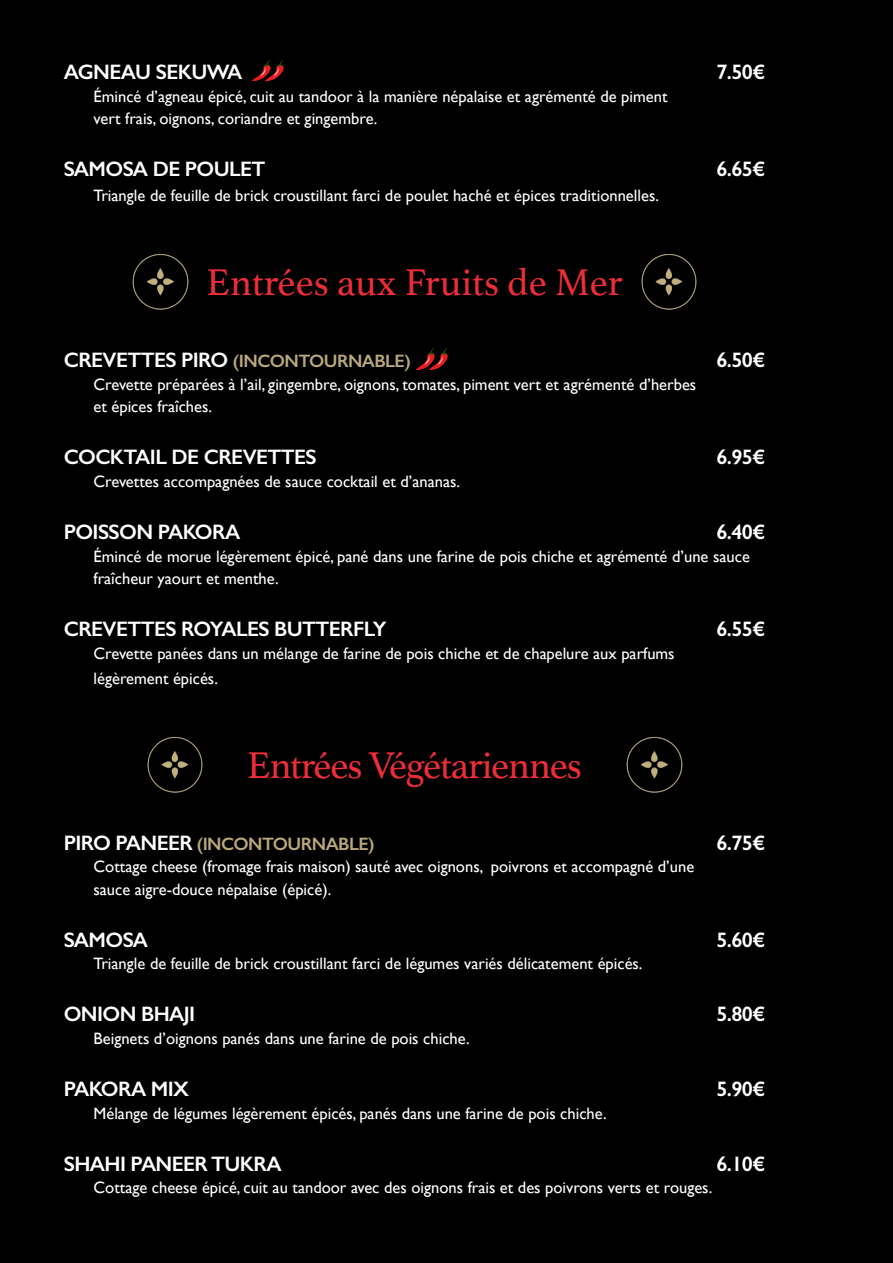
<style>
.page{position:relative;width:893px;height:1263px;background:#000}
.page>*{position:absolute;margin:0;border:0;box-sizing:border-box;transform-origin:0 0}
.t1{font:39px "Athelas";color:#ed2d38}
.t2{font:39px "Athelas";letter-spacing:-.03em;color:#ed2d38}
.t3{font:600 21px "Gill Sans";letter-spacing:-.03em;color:#fff}
.t4{font:600 18px "Gill Sans";letter-spacing:-.03em;color:#b9a87b}
.t5{font:16.5px/22.5px "Gill Sans";color:#fff}
.s1{font-size:21px;color:#fff}
</style>
<div class="page">
<img style="left:132px;top:254px;width:57px;height:56px">
<img style="left:641px;top:254px;width:56px;height:56px">
<img style="left:147px;top:737px;width:56px;height:56px">
<img style="left:626px;top:737px;width:57px;height:56px">
<img style="left:252px;top:60px;width:32px;height:21px">
<img style="left:417px;top:349px;width:31px;height:20px">
<p class="t3" style="left:64px;top:59px;width:180px">AGNEAU SEKUWA</p>
<p class="t3" style="left:716px;top:59px;width:50px">7.50€</p>
<p class="t5" style="left:94px;top:85px;width:575px">Émincé d’agneau épicé, cuit au tandoor à la manière népalaise et agrémenté de piment vert frais, oignons, coriandre et gingembre.</p>
<p class="t3" style="left:64px;top:156px;width:203px">SAMOSA DE POULET</p>
<p class="t3" style="left:716px;top:156px;width:50px">6.65€</p>
<p class="t5" style="left:94px;top:185px;width:567px">Triangle de feuille de brick croustillant farci de poulet haché et épices traditionnelles.</p>
<h1 class="t1" style="left:207px;top:261px;width:418px">Entrées aux Fruits de Mer</h1>
<p class="t4" style="left:64px;top:350px;width:349px"><span class="s1">CREVETTES PIRO</span> (INCONTOURNABLE)</p>
<p class="t3" style="left:716px;top:347px;width:50px">6.50€</p>
<p class="t5" style="left:94px;top:373px;width:604px">Crevette préparées à l’ail, gingembre, oignons, tomates, piment vert et agrémenté d’herbes et épices fraîches.</p>
<p class="t3" style="left:64px;top:444px;width:254px">COCKTAIL DE CREVETTES</p>
<p class="t3" style="left:716px;top:444px;width:50px">6.95€</p>
<p class="t5" style="left:94px;top:470px;width:368px">Crevettes accompagnées de sauce cocktail et d’ananas.</p>
<p class="t3" style="left:64px;top:519px;width:178px">POISSON PAKORA</p>
<p class="t3" style="left:716px;top:519px;width:50px">6.40€</p>
<p class="t5" style="left:94px;top:545px;width:658px">Émincé de morue légèrement épicé, pané dans une farine de pois chiche et agrémenté d’une sauce fraîcheur yaourt et menthe.</p>
<p class="t3" style="left:64px;top:616px;width:324px">CREVETTES ROYALES BUTTERFLY</p>
<p class="t3" style="left:716px;top:616px;width:50px">6.55€</p>
<p class="t5" style="left:94px;top:640px;width:583px;line-height:25.2px">Crevette panées dans un mélange de farine de pois chiche et de chapelure aux parfums légèrement épicés.</p>
<h1 class="t2" style="left:247px;top:743px;width:336px">Entrées Végétariennes</h1>
<p class="t4" style="left:64px;top:832px;width:312px"><span class="s1">PIRO PANEER</span> (INCONTOURNABLE)</p>
<p class="t3" style="left:716px;top:830px;width:50px">6.75€</p>
<p class="t5" style="left:94px;top:855px;width:602px">Cottage cheese (fromage frais maison) sauté avec oignons, poivrons et accompagné d’une sauce aigre-douce népalaise (épicé).</p>
<p class="t3" style="left:64px;top:927px;width:86px">SAMOSA</p>
<p class="t3" style="left:716px;top:927px;width:50px">5.60€</p>
<p class="t5" style="left:94px;top:952px;width:550px">Triangle de feuille de brick croustillant farci de légumes variés délicatement épicés.</p>
<p class="t3" style="left:64px;top:1002px;width:133px">ONION BHAJI</p>
<p class="t3" style="left:716px;top:1002px;width:50px">5.80€</p>
<p class="t5" style="left:94px;top:1027px;width:378px">Beignets d’oignons panés dans une farine de pois chiche.</p>
<p class="t3" style="left:64px;top:1076px;width:127px">PAKORA MIX</p>
<p class="t3" style="left:716px;top:1076px;width:50px">5.90€</p>
<p class="t5" style="left:94px;top:1102px;width:515px">Mélange de légumes légèrement épicés, panés dans une farine de pois chiche.</p>
<p class="t3" style="left:64px;top:1151px;width:219px">SHAHI PANEER TUKRA</p>
<p class="t3" style="left:716px;top:1151px;width:50px">6.10€</p>
<p class="t5" style="left:94px;top:1176px;width:620px">Cottage cheese épicé, cuit au tandoor avec des oignons frais et des poivrons verts et rouges.</p>
</div>
